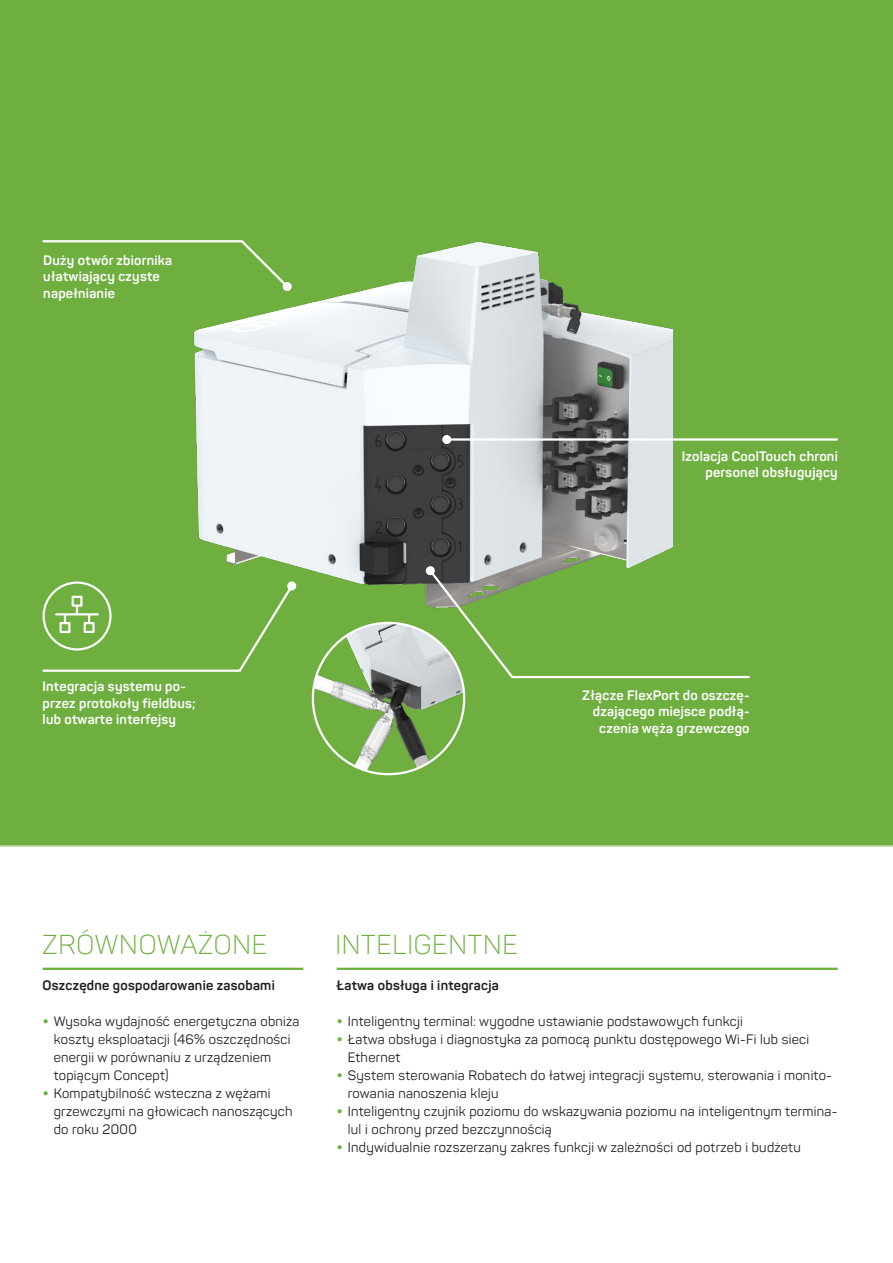
<style>
.page{position:relative;width:893px;height:1263px;background:#fff}
.page>*{position:absolute;margin:0;border:0;box-sizing:border-box;transform-origin:0 0}
.haupttitel_rueckseite{font:300 27px "Panton";letter-spacing:.03em;color:#6eaf40}
.Vorteile{font:13.5px/18px "Panton";letter-spacing:.02em;color:#231f20}
.fliesstext{font:700 13.5px/16.5px "Panton";letter-spacing:.02em;color:#fff}
.Vorteile-2{font:700 13.5px "Panton";letter-spacing:.02em;color:#231f20}
.s1{font-weight:700;font-size:18px;color:#6eaf40}
</style>
<div class="page">
<div style="left:0;top:0;width:893px;height:846px;background:#6eaf40"></div>
<img style="left:179px;top:208px;width:494px;height:436px">
<img style="left:313px;top:623px;width:151px;height:151px;border-radius:76px">
<svg style="left:427px;top:567px;width:325px;height:112px;background:#76ae4f"></svg>
<div style="left:426px;top:566px;width:9px;height:9px;background:#fff;border-radius:50%"></div>
<div style="left:40px;top:239px;width:250px;height:51px;background:#6eaf40"></div>
<div style="left:283px;top:282px;width:9px;height:9px;background:#fff;border-radius:50%"></div>
<hr style="left:447px;top:438px;width:391px;height:3px;background:#fff">
<div style="left:442px;top:435px;width:9px;height:9px;background:#fff;border-radius:50%"></div>
<svg style="left:40px;top:581px;width:255px;height:92px;background:#77b44c"></svg>
<hr style="left:43px;top:968px;width:260px;height:2px;background:#6eaf40">
<hr style="left:337px;top:968px;width:501px;height:2px;background:#6eaf40">
<p class="fliesstext" style="left:43px;top:252px;width:130px">Duży otwór zbiornika ułatwiający czyste napełnianie</p>
<p class="fliesstext" style="left:43px;top:678px;width:155px">Integracja systemu po&shy;przez protokoły fieldbus; lub otwarte interfejsy</p>
<p class="fliesstext" style="left:682px;top:448px;width:158px;text-align:right">Izolacja CoolTouch chroni personel obsługujący</p>
<p class="fliesstext" style="left:582px;top:687px;width:169px;text-align:right">Złącze FlexPort do oszczę&shy;dzającego miejsce podłą&shy;czenia węża grzewczego</p>
<p class="haupttitel_rueckseite" style="left:43px;top:928px;width:226px">ZRÓWNOWAŻONE</p>
<p class="haupttitel_rueckseite" style="left:335px;top:928px;width:184px">INTELIGENTNE</p>
<p class="Vorteile-2" style="left:337px;top:977px;width:164px">Łatwa obsługa i integracja</p>
<p class="Vorteile" style="left:337px;top:1012px;width:408px"><span class="s1">•</span> Inteligentny terminal: wygodne ustawianie podstawowych funkcji</p>
<p class="Vorteile" style="left:348px;top:1030px;width:463px;text-indent:-11px"><span class="s1">•</span> Łatwa obsługa i diagnostyka za pomocą punktu dostępowego Wi-Fi lub sieci<br>Ethernet</p>
<p class="Vorteile" style="left:348px;top:1066px;width:486px;text-indent:-11px"><span class="s1">•</span> System sterowania Robatech do łatwej integracji systemu, sterowania i monito&shy;rowania nanoszenia kleju</p>
<p class="Vorteile" style="left:348px;top:1102px;width:491px;text-indent:-11px"><span class="s1">•</span> Inteligentny czujnik poziomu do wskazywania poziomu na inteligentnym termina&shy;lul i ochrony przed bezczynnością</p>
<p class="Vorteile" style="left:337px;top:1138px;width:466px"><span class="s1">•</span> Indywidualnie rozszerzany zakres funkcji w zależności od potrzeb i budżetu</p>
<p class="Vorteile-2" style="left:43px;top:977px;width:234px">Oszczędne gospodarowanie zasobami</p>
<p class="Vorteile" style="left:54px;top:1012px;width:247px;text-indent:-11px"><span class="s1">•</span> Wysoka wydajność energetyczna obniża koszty eksploatacji (46% oszczędności energii w porównaniu z urządzeniem topiącym Concept)</p>
<p class="Vorteile" style="left:54px;top:1084px;width:240px;text-indent:-11px"><span class="s1">•</span> Kompatybilność wsteczna z wężami grzewczymi na głowicach nanoszących do roku 2000</p>
</div>
